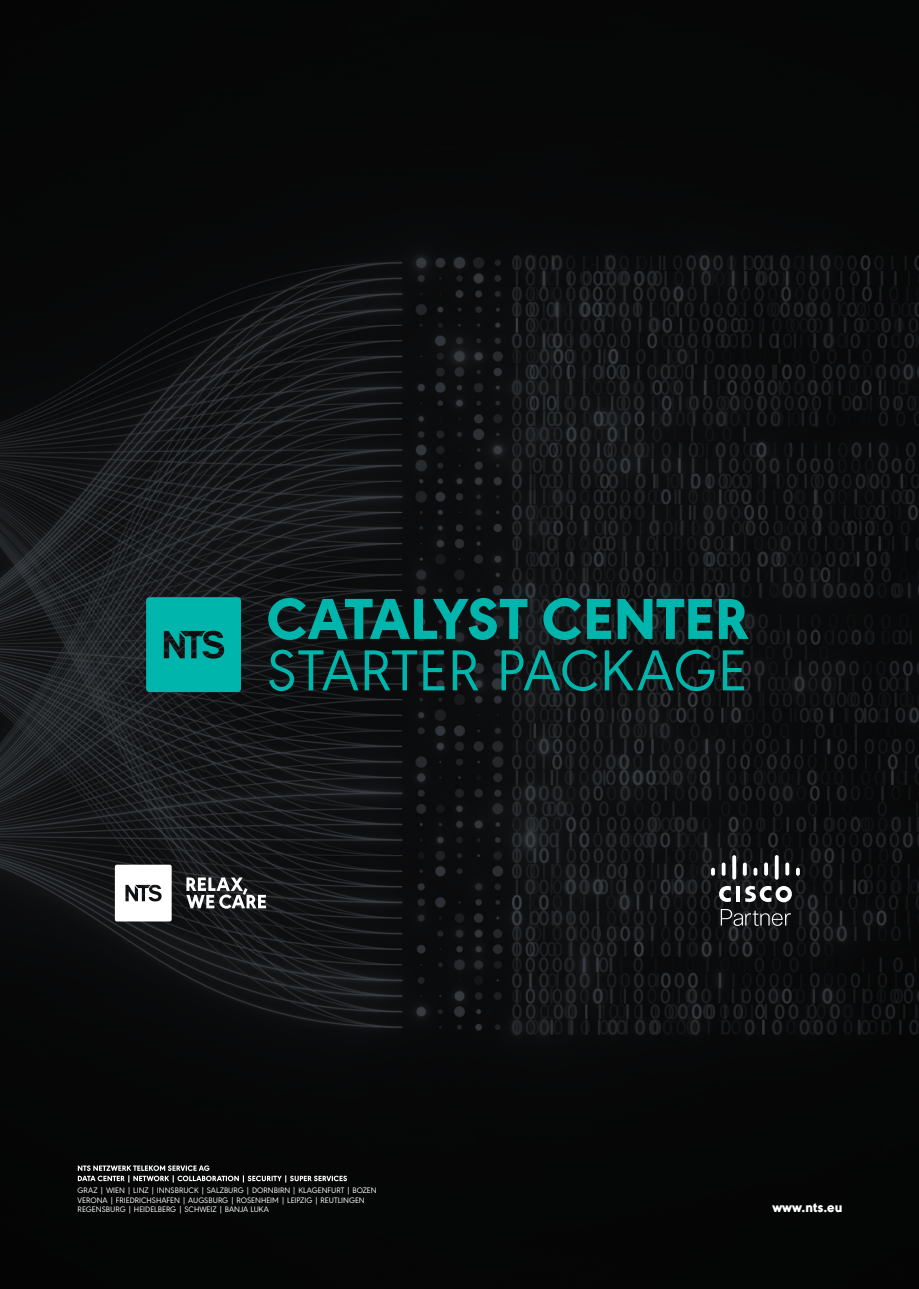
<style>
.page{position:relative;width:919px;height:1289px;background:#fff}
.page>*{position:absolute;margin:0;border:0;box-sizing:border-box;transform-origin:0 0}
.t1{font:800 60px "URW Geometric";letter-spacing:.015em;color:#00b5ac}
.t2{font:60px "URW Geometric";letter-spacing:.01em;color:#00b5ac}
.Fließtext{font:800 15px "URW Geometric";color:#fff}
.t3{font:8.25px "URW Geometric";color:#fff}
</style>
<div class="page">
<img style="left:0;top:0;width:918px;height:1288px">
<svg style="left:186px;top:877px;width:80px;height:31px"></svg>
<svg style="left:115px;top:864px;width:57px;height:57px"></svg>
<svg style="left:78px;top:1165px;width:269px;height:17px;background:#3d3d3d"></svg>
<svg style="left:146px;top:597px;width:95px;height:95px;background:#02a49c"></svg>
<svg style="left:720px;top:909px;width:70px;height:16px"></svg>
<hr style="left:736px;top:886px;width:4px;height:15px;background:#fff">
<svg style="left:719px;top:886px;width:11px;height:16px"></svg>
<svg style="left:745px;top:885px;width:46px;height:17px"></svg>
<svg style="left:711px;top:867px;width:3px;height:8px"></svg>
<svg style="left:721px;top:862px;width:4px;height:13px"></svg>
<svg style="left:732px;top:855px;width:4px;height:24px"></svg>
<svg style="left:742px;top:862px;width:4px;height:13px"></svg>
<svg style="left:753px;top:867px;width:4px;height:8px"></svg>
<svg style="left:764px;top:862px;width:4px;height:13px"></svg>
<svg style="left:774px;top:855px;width:4px;height:24px"></svg>
<svg style="left:785px;top:862px;width:4px;height:13px"></svg>
<svg style="left:796px;top:867px;width:3px;height:8px"></svg>
<p class="t1" style="left:267px;top:574px;width:484px">CATALYST CENTER</p>
<p class="t2" style="left:267px;top:626px;width:481px">STARTER PACKAGE</p>
<p class="t3" style="left:78px;top:1183px;width:300px">GRAZ | WIEN | LINZ | INNSBRUCK | SALZBURG | DORNBIRN | KLAGENFURT | BOZEN</p>
<p class="t3" style="left:78px;top:1193px;width:288px">VERONA | FRIEDRICHSHAFEN | AUGSBURG | ROSENHEIM | LEIPZIG | REUTLINGEN</p>
<p class="t3" style="left:78px;top:1203px;width:193px">REGENSBURG | HEIDELBERG | SCHWEIZ | BANJA LUKA</p>
<p class="Fließtext" style="left:772px;top:1196px;width:71px">www.nts.eu</p>
</div>
